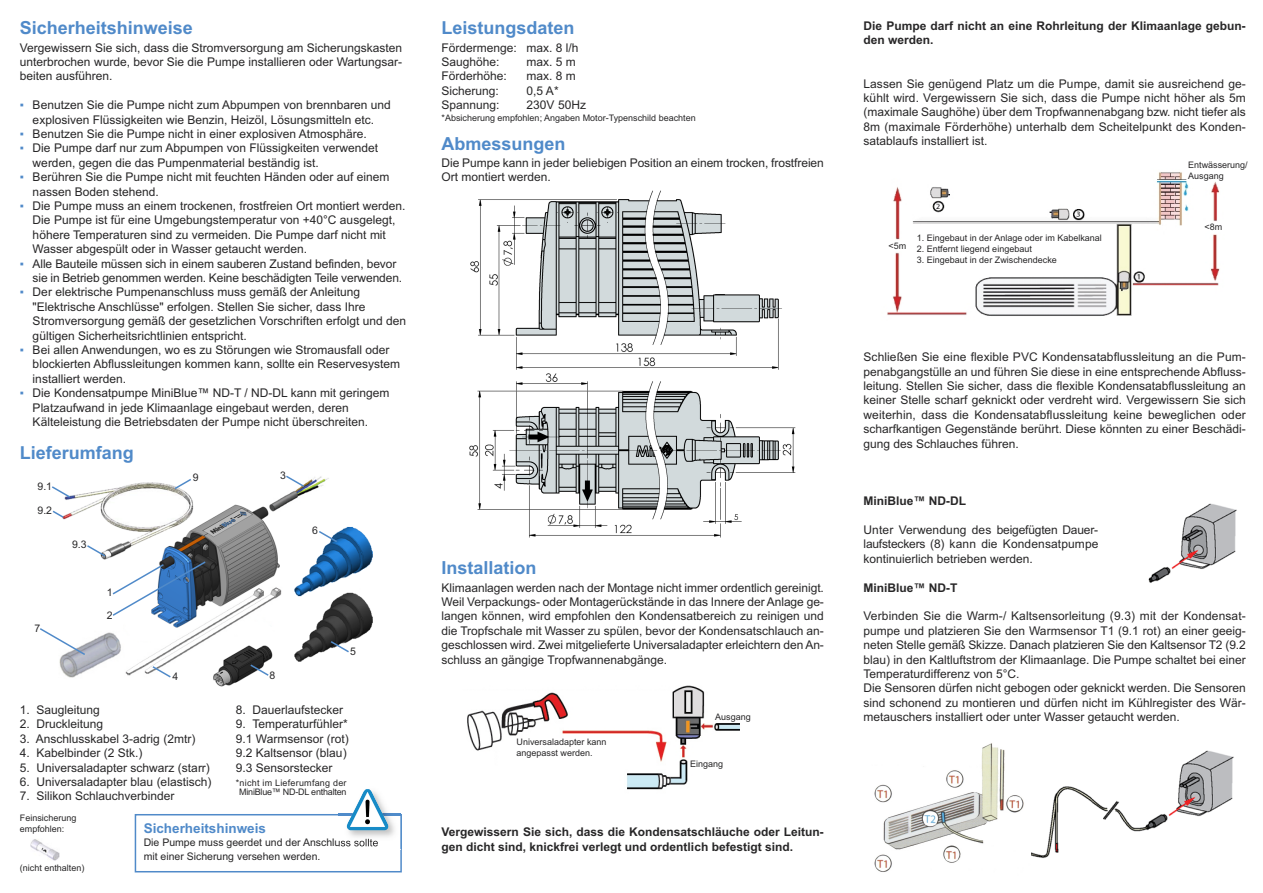
<style>
.page{position:relative;width:1263px;height:893px;background:#fff}
.page>*{position:absolute;margin:0;border:0;box-sizing:border-box;transform-origin:0 0}
.t1{font:700 18px "Arial";color:#508ac9}
.t2{font:700 13.5px "Arial";color:#508ac9}
.t3{font:12px/14.4px "Arial";color:#272627}
.t4{font:700 12px/14.4px "Arial";color:#272627}
.t5{font:10.5px/13.5px "Arial";color:#272627}
.t6{font:9px/10.8px "Arial";color:#272627}
.t7{font:9px "Arial";letter-spacing:.025em;color:#272627}
.t8{font:9px "Arial";letter-spacing:-.025em;color:#272627}
.s1{color:#508ac9}
</style>
<div class="page">
<div style="left:135px;top:814px;width:267px;height:58px;border:2px solid #508ac9"></div>
<img style="left:339px;top:813px;width:63px;height:36px">
<img style="left:339px;top:814px;width:61px;height:1px">
<img style="left:347px;top:789px;width:41px;height:41px">
<img style="left:30px;top:839px;width:30px;height:22px">
<img style="left:59px;top:476px;width:314px;height:211px">
<svg style="left:173px;top:477px;width:20px;height:14px"></svg>
<svg style="left:40px;top:627px;width:47px;height:29px"></svg>
<svg style="left:151px;top:665px;width:21px;height:14px"></svg>
<svg style="left:249px;top:663px;width:21px;height:14px"></svg>
<svg style="left:329px;top:640px;width:22px;height:14px"></svg>
<svg style="left:317px;top:529px;width:22px;height:15px"></svg>
<svg style="left:284px;top:475px;width:22px;height:13px"></svg>
<svg style="left:52px;top:485px;width:20px;height:14px"></svg>
<svg style="left:52px;top:509px;width:13px;height:10px"></svg>
<svg style="left:85px;top:544px;width:122px;height:73px"></svg>
<img style="left:469px;top:191px;width:327px;height:347px">
<img style="left:467px;top:685px;width:273px;height:105px">
<img style="left:887px;top:172px;width:333px;height:144px">
<img style="left:1031px;top:750px;width:203px;height:108px">
<img style="left:1148px;top:503px;width:89px;height:80px">
<img style="left:874px;top:743px;width:150px;height:129px">
<h1 class="t1" style="left:20px;top:18px;width:175px">Sicherheitshinweise</h1>
<p class="t3" style="left:20px;top:40px;width:384px;text-align:justify">Vergewissern Sie sich, dass die Stromversorgung am Sicherungskasten unterbrochen wurde, bevor Sie die Pumpe installieren oder Wartungsar&shy;beiten ausführen.</p>
<p class="t3" style="left:20px;top:98px;width:372px;text-align:center"><span class="s1">▪</span> Benutzen Sie die Pumpe nicht zum Abpumpen von brennbaren und explosiven Flüssigkeiten wie Benzin, Heizöl, Lösungsmitteln etc.</p>
<p class="t3" style="left:20px;top:127px;width:348px"><span class="s1">▪</span> Benutzen Sie die Pumpe nicht in einer explosiven Atmosphäre.</p>
<p class="t3" style="left:33px;top:141px;width:347px;text-indent:-13px"><span class="s1">▪</span> Die Pumpe darf nur zum Abpumpen von Flüssigkeiten verwendet werden, gegen die das Pumpenmaterial beständig ist.</p>
<p class="t3" style="left:33px;top:170px;width:358px;text-indent:-13px"><span class="s1">▪</span> Berühren Sie die Pumpe nicht mit feuchten Händen oder auf einem nassen Boden stehend.</p>
<p class="t3" style="left:33px;top:199px;width:374px;text-indent:-13px"><span class="s1">▪</span> Die Pumpe muss an einem trockenen, frostfreien Ort montiert werden.<br>Die Pumpe ist für eine Umgebungstemperatur von +40°C ausgelegt, höhere Temperaturen sind zu vermeiden. Die Pumpe darf nicht mit Wasser abgespült oder in Wasser getaucht werden.</p>
<p class="t3" style="left:33px;top:256px;width:371px;text-indent:-13px"><span class="s1">▪</span> Alle Bauteile müssen sich in einem sauberen Zustand befinden, bevor sie in Betrieb genommen werden. Keine beschädigten Teile verwenden.</p>
<p class="t3" style="left:33px;top:285px;width:375px;text-indent:-13px"><span class="s1">▪</span> Der elektrische Pumpenanschluss muss gemäß der Anleitung "Elektrische Anschlüsse" erfolgen. Stellen Sie sicher, dass Ihre Stromversorgung gemäß der gesetzlichen Vorschriften erfolgt und den gültigen Sicherheitsrichtlinien entspricht.</p>
<p class="t3" style="left:33px;top:343px;width:369px;text-indent:-13px"><span class="s1">▪</span> Bei allen Anwendungen, wo es zu Störungen wie Stromausfall oder blockierten Abflussleitungen kommen kann, sollte ein Reservesystem installiert werden.</p>
<p class="t3" style="left:33px;top:386px;width:358px;text-indent:-13px"><span class="s1">▪</span> Die Kondensatpumpe MiniBlue™ ND-T / ND-DL kann mit geringem<br>Platzaufwand in jede Klimaanlage eingebaut werden, deren<br>Kälteleistung die Betriebsdaten der Pumpe nicht überschreiten.</p>
<h1 class="t1" style="left:20px;top:442px;width:116px">Lieferumfang</h1>
<p class="t5" style="left:38px;top:479px;width:16px">9.1</p>
<p class="t5" style="left:38px;top:503px;width:16px">9.2</p>
<p class="t5" style="left:72px;top:538px;width:16px">9.3</p>
<p class="t5" style="left:35px;top:621px;width:7px">7</p>
<p class="t5" style="left:107px;top:581px;width:7px;line-height:22.4px">1<br>2</p>
<p class="t5" style="left:193px;top:471px;width:7px">9</p>
<p class="t5" style="left:173px;top:670px;width:7px">4</p>
<p class="t5" style="left:280px;top:469px;width:7px">3</p>
<p class="t5" style="left:312px;top:523px;width:7px">6</p>
<p class="t5" style="left:270px;top:668px;width:7px">8</p>
<p class="t5" style="left:350px;top:645px;width:7px">5</p>
<p class="t3" style="left:20px;top:703px;width:82px">1. Saugleitung</p>
<p class="t3" style="left:236px;top:703px;width:109px">8. Dauerlaufstecker</p>
<p class="t3" style="left:20px;top:717px;width:85px">2. Druckleitung</p>
<p class="t3" style="left:236px;top:717px;width:113px">9. Temperaturfühler*</p>
<p class="t3" style="left:20px;top:731px;width:177px">3. Anschlusskabel 3-adrig (2mtr)</p>
<p class="t3" style="left:236px;top:731px;width:114px">9.1 Warmsensor (rot)</p>
<p class="t3" style="left:20px;top:746px;width:124px">4. Kabelbinder (2 Stk.)</p>
<p class="t3" style="left:236px;top:746px;width:112px">9.2 Kaltsensor (blau)</p>
<p class="t3" style="left:20px;top:760px;width:192px">5. Universaladapter schwarz (starr)</p>
<p class="t3" style="left:236px;top:760px;width:98px">9.3 Sensorstecker</p>
<p class="t3" style="left:20px;top:775px;width:193px">6. Universaladapter blau (elastisch)</p>
<p class="t7" style="left:236px;top:778px;width:112px">*nicht im Lieferumfang der</p>
<p class="t3" style="left:20px;top:789px;width:156px">7. Silikon Schlauchverbinder</p>
<p class="t8" style="left:239px;top:786px;width:109px">MiniBlue™ ND-DL enthalten</p>
<p class="t6" style="left:20px;top:813px;width:58px">Feinsicherung empfohlen:</p>
<p class="t6" style="left:20px;top:862px;width:66px">(nicht enthalten)</p>
<p class="t2" style="left:144px;top:820px;width:124px">Sicherheitshinweis</p>
<p class="t5" style="left:144px;top:836px;width:236px">Die Pumpe muss geerdet und der Anschluss sollte mit einer Sicherung versehen werden.</p>
<h1 class="t1" style="left:442px;top:18px;width:135px">Leistungsdaten</h1>
<p class="t3" style="left:442px;top:40px;width:139px">Fördermenge: max. 8 l/h<br>Saughöhe:</p>
<p class="t3" style="left:527px;top:55px;width:51px">max. 5 m</p>
<p class="t3" style="left:442px;top:69px;width:67px">Förderhöhe:</p>
<p class="t3" style="left:527px;top:69px;width:51px">max. 8 m</p>
<p class="t3" style="left:442px;top:83px;width:59px">Sicherung:</p>
<p class="t3" style="left:527px;top:83px;width:34px">0,5 A*</p>
<p class="t3" style="left:442px;top:98px;width:60px">Spannung:</p>
<p class="t3" style="left:527px;top:98px;width:61px">230V 50Hz</p>
<p class="t6" style="left:442px;top:113px;width:256px">*Absicherung empfohlen; Angaben Motor-Typenschild beachten</p>
<h1 class="t1" style="left:442px;top:133px;width:126px">Abmessungen</h1>
<p class="t3" style="left:442px;top:155px;width:384px">Die Pumpe kann in jeder beliebigen Position an einem trocken, frostfreien<br>Ort montiert werden.</p>
<h1 class="t1" style="left:442px;top:558px;width:97px">Installation</h1>
<p class="t3" style="left:442px;top:580px;width:384px;text-align:justify">Klimaanlagen werden nach der Montage nicht immer ordentlich gereinigt.<br>Weil Verpackungs- oder Montagerückstände in das Innere der Anlage ge&shy;langen können, wird empfohlen den Kondensatbereich zu reinigen und die Tropfschale mit Wasser zu spülen, bevor der Kondensatschlauch an&shy;geschlossen wird. Zwei mitgelieferte Universaladapter erleichtern den An&shy;schluss an gängige Tropfwannenabgänge.</p>
<p class="t6" style="left:516px;top:736px;width:92px">Universaladapter kann angepasst werden.</p>
<p class="t6" style="left:715px;top:712px;width:37px">Ausgang</p>
<p class="t6" style="left:690px;top:758px;width:35px">Eingang</p>
<p class="t4" style="left:442px;top:825px;width:384px">Vergewissern Sie sich, dass die Kondensatschläuche oder Leitun&shy;gen dicht sind, knickfrei verlegt und ordentlich befestigt sind.</p>
<p class="t4" style="left:863px;top:19px;width:384px">Die Pumpe darf nicht an eine Rohrleitung der Klimaanlage gebun&shy;den werden.</p>
<p class="t3" style="left:863px;top:76px;width:384px;text-align:justify">Lassen Sie genügend Platz um die Pumpe, damit sie ausreichend ge&shy;kühlt wird. Vergewissern Sie sich, dass die Pumpe nicht höher als 5m (maximale Saughöhe) über dem Tropfwannenabgang bzw. nicht tiefer als 8m (maximale Förderhöhe) unterhalb dem Scheitelpunkt des Konden&shy;satablaufs installiert ist.</p>
<p class="t6" style="left:1188px;top:160px;width:61px">Entwässerung/<br>Ausgang</p>
<p class="t6" style="left:888px;top:240px;width:19px">&lt;5m</p>
<p class="t6" style="left:917px;top:232px;width:187px">1. Eingebaut in der Anlage oder im Kabelkanal</p>
<p class="t6" style="left:917px;top:243px;width:117px">2. Entfernt liegend eingebaut</p>
<p class="t6" style="left:917px;top:254px;width:142px">3. Eingebaut in der Zwischendecke</p>
<p class="t6" style="left:1204px;top:221px;width:19px">&lt;8m</p>
<p class="t3" style="left:863px;top:350px;width:384px;text-align:justify">Schließen Sie eine flexible PVC Kondensatabflussleitung an die Pum&shy;penabgangstülle an und führen Sie diese in eine entsprechende Abfluss&shy;leitung. Stellen Sie sicher, dass die flexible Kondensatabflussleitung an keiner Stelle scharf geknickt oder verdreht wird. Vergewissern Sie sich weiterhin, dass die Kondensatabflussleitung keine beweglichen oder scharfkantigen Gegenstände berührt. Diese könnten zu einer Beschädi&shy;gung des Schlauches führen.</p>
<p class="t4" style="left:863px;top:494px;width:104px">MiniBlue™ ND-DL</p>
<p class="t3" style="left:863px;top:523px;width:237px;text-align:justify">Unter Verwendung des beigefügten Dauer&shy;laufsteckers (8) kann die Kondensatpumpe kontinuierlich betrieben werden.</p>
<p class="t4" style="left:863px;top:580px;width:95px">MiniBlue™ ND-T</p>
<p class="t3" style="left:863px;top:609px;width:384px">Verbinden Sie die Warm-/ Kaltsensorleitung (9.3) mit der Kondensat&shy;pumpe und platzieren Sie den Warmsensor T1 (9.1 rot) an einer geeig&shy;neten Stelle gemäß Skizze. Danach platzieren Sie den Kaltsensor T2 (9.2 blau) in den Kaltluftstrom der Klimaanlage. Die Pumpe schaltet bei einer Temperaturdifferenz von 5°C.<br>Die Sensoren dürfen nicht gebogen oder geknickt werden. Die Sensoren sind schonend zu montieren und dürfen nicht im Kühlregister des Wär&shy;metauschers installiert oder unter Wasser getaucht werden.</p>
</div>
